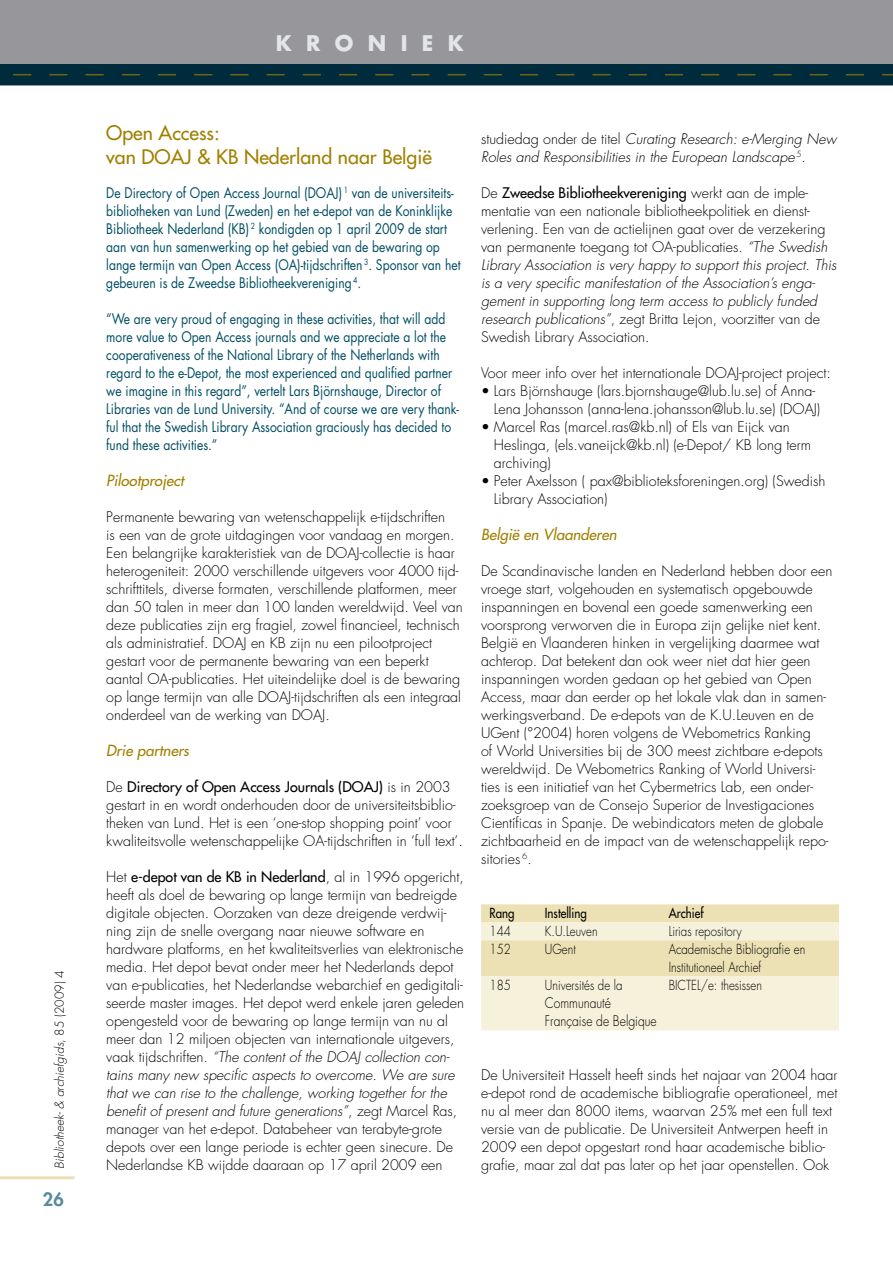
<style>
.page{position:relative;width:893px;height:1263px;background:#fff}
.page>*{position:absolute;margin:0;border:0;box-sizing:border-box;transform-origin:0 0}
.t1{font:700 21px "Futura";color:#e3e5e6}
.t2{font:19.5px/24px "Futura";color:#a18000}
.t3{font:800 18px "Futura";color:#588b9d}
.t4{font:italic 15px "Futura";color:#a18000}
.t5{font:300 14.25px/18px "Futura";color:#000}
.t6{font:14.25px/18px "Futura";color:#004e62;scale:.85 1}
.t7{font:italic 300 14.25px/18px "Futura";color:#000}
.t8{font:300 14.25px/18px "Futura";color:#000;scale:.85 1}
.t9{font:300 13.5px/18px "Futura";color:#000;scale:.85 1}
.t10{font:13.5px "Futura";color:#000;scale:.85 1}
.t11{font:italic 300 12px "Futura";color:#000}
.s1{font-style:normal}
.s2{font-weight:400}
.s3{font-style:italic}
</style>
<div class="page">
<div style="left:0;top:0;width:893px;height:85px;background:#97979b"></div>
<div style="left:0;top:64px;width:893px;height:21px;background:#002b3d"></div>
<svg style="left:13px;top:74px;width:880px;height:1px"></svg>
<hr style="left:0;top:1176px;width:74px;height:3px;background:#ece1b4">
<div style="left:481px;top:904px;width:358px;height:18px;background:#ece1b4"></div>
<div style="left:481px;top:922px;width:358px;height:18px;background:#f6f1db"></div>
<div style="left:481px;top:940px;width:358px;height:18px;background:#ece1b4"></div>
<div style="left:481px;top:957px;width:358px;height:19px;background:#ece1b4"></div>
<div style="left:481px;top:976px;width:358px;height:18px;background:#f6f1db"></div>
<div style="left:481px;top:993px;width:358px;height:19px;background:#f6f1db"></div>
<div style="left:481px;top:1011px;width:358px;height:19px;background:#f6f1db"></div>
<p class="t11" style="left:52px;top:1168px;width:200px;rotate:-90deg">Bibliotheek- &amp; archiefgids<span class="s1">, 85 (2009) 4</span></p>
<p class="t3" style="left:43px;top:1188px;width:22px">26</p>
<h1 class="t1" style="left:276px;top:29px;width:190px">K R O N I E K</h1>
<h2 class="t2" style="left:106px;top:121px;width:327px">Open Access:<br>van DOAJ &amp; KB Nederland naar België</h2>
<p class="t6" style="left:106px;top:184px;width:418px">De Directory of Open Access Journal (DOAJ) <sup>1</sup> van de universiteits&shy;bibliotheken van Lund (Zweden) en het e-depot van de Koninklijke Bibliotheek Nederland (KB) <sup>2</sup> kondigden op 1 april 2009 de start aan van hun samenwerking op het gebied van de bewaring op lange termijn van Open Access (OA)-tijdschriften <sup>3</sup>. Sponsor van het gebeuren is de Zweedse Bibliotheekvereniging <sup>4</sup>.</p>
<p class="t6" style="left:106px;top:310px;width:416px">“We are very proud of engaging in these activities, that will add more value to Open Access journals and we appreciate a lot the cooperativeness of the National Library of the Netherlands with regard to the e-Depot, the most experienced and qualified partner we imagine in this regard”, vertelt Lars Björnshauge, Director of Libraries van de Lund University. “And of course we are very thank&shy;ful that the Swedish Library Association graciously has decided to fund these activities.”</p>
<p class="t4" style="left:106px;top:471px;width:79px">Pilootproject</p>
<p class="t5" style="left:106px;top:508px;width:358px">Permanente bewaring van wetenschappelijk e-tijdschriften<br>is een van de grote uitdagingen voor vandaag en morgen.<br>Een belangrijke karakteristiek van de DOAJ-collectie is haar heterogeniteit: 2000 verschillende uitgevers voor 4000 tijd&shy;schrifttitels, diverse formaten, verschillende platformen, meer dan 50 talen in meer dan 100 landen wereldwijd. Veel van deze publicaties zijn erg fragiel, zowel financieel, technisch als administratief. DOAJ en KB zijn nu een pilootproject gestart voor de permanente bewaring van een beperkt aantal OA-publicaties. Het uiteindelijke doel is de bewaring op lange termijn van alle DOAJ-tijdschriften als een integraal onderdeel van de werking van DOAJ.</p>
<p class="t4" style="left:106px;top:741px;width:84px">Drie partners</p>
<p class="t5" style="left:106px;top:778px;width:358px">De <span class="s2">Directory of Open Access Journals (DOAJ)</span> is in 2003 gestart in en wordt onderhouden door de universiteitsbiblio&shy;theken van Lund. Het is een ‘one-stop shopping point’ voor kwaliteitsvolle wetenschappelijke OA-tijdschriften in ‘full text’.</p>
<p class="t5" style="left:106px;top:868px;width:359px">Het <span class="s2">e-depot van de KB in Nederland</span>, al in 1996 opgericht, heeft als doel de bewaring op lange termijn van bedreigde digitale objecten. Oorzaken van deze dreigende verdwij&shy;ning zijn de snelle overgang naar nieuwe software en hardware platforms, en het kwaliteitsverlies van elektronische media. Het depot bevat onder meer het Nederlands depot van e-publicaties, het Nederlandse webarchief en gedigitali&shy;seerde master images. Het depot werd enkele jaren geleden opengesteld voor de bewaring op lange termijn van nu al meer dan 12 miljoen objecten van internationale uitgevers, vaak tijdschriften. <span class="s3">“The content of the DOAJ collection con&shy;tains many new specific aspects to overcome. We are sure that we can rise to the challenge, working together for the benefit of present and future generations”</span>, zegt Marcel Ras, manager van het e-depot. Databeheer van terabyte-grote depots over een lange periode is echter geen sinecure. De Nederlandse KB wijdde daaraan op 17 april 2009 een</p>
<p class="t7" style="left:481px;top:130px;width:357px"><span class="s1">studiedag onder de titel</span> Curating Research: e-Merging New<br>Roles and Responsibilities in the European Landscape <sup>5</sup><span class="s1">.</span></p>
<p class="t5" style="left:481px;top:184px;width:357px">De <span class="s2">Zweedse Bibliotheekvereniging</span> werkt aan de imple&shy;mentatie van een nationale bibliotheekpolitiek en dienst&shy;verlening. Een van de actielijnen gaat over de verzekering van permanente toegang tot OA-publicaties. <span class="s3">“The Swedish Library Association is very happy to support this project. This is a very specific manifestation of the Association’s enga&shy;gement in supporting long term access to publicly funded research publications”</span>, zegt Britta Lejon, voorzitter van de Swedish Library Association.</p>
<p class="t5" style="left:481px;top:364px;width:351px">Voor meer info over het internationale DOAJ-project project:</p>
<p class="t5" style="left:494px;top:382px;width:328px;text-indent:-13px">• Lars Björnshauge (lars.bjornshauge@lub.lu.se) of Anna-<br>Lena Johansson (anna-lena.johansson@lub.lu.se) (DOAJ)</p>
<p class="t5" style="left:494px;top:418px;width:319px;text-indent:-13px">• Marcel Ras (marcel.ras@kb.nl) of Els van Eijck van<br>Heslinga, (els.vaneijck@kb.nl) (e-Depot/ KB long term archiving)</p>
<p class="t5" style="left:494px;top:472px;width:333px;text-indent:-13px">• Peter Axelsson ( pax@biblioteksforeningen.org) (Swedish<br>Library Association)</p>
<p class="t4" style="left:481px;top:525px;width:137px">België en Vlaanderen</p>
<p class="t5" style="left:481px;top:562px;width:353px">De Scandinavische landen en Nederland hebben door een vroege start, volgehouden en systematisch opgebouwde inspanningen en bovenal een goede samenwerking een voorsprong verworven die in Europa zijn gelijke niet kent.<br>België en Vlaanderen hinken in vergelijking daarmee wat achterop. Dat betekent dan ook weer niet dat hier geen inspanningen worden gedaan op het gebied van Open Access, maar dan eerder op het lokale vlak dan in samen&shy;werkingsverband. De e-depots van de K.U.Leuven en de UGent (°2004) horen volgens de Webometrics Ranking<br>of World Universities bij de 300 meest zichtbare e-depots wereldwijd. De Webometrics Ranking of World Universi&shy;ties is een initiatief van het Cybermetrics Lab, een onder&shy;zoeksgroep van de Consejo Superior de Investigaciones Científicas in Spanje. De webindicators meten de globale zichtbaarheid en de impact van de wetenschappelijk repo&shy;sitories <sup>6</sup>.</p>
<p class="t10" style="left:490px;top:905px;width:31px">Rang</p>
<p class="t10" style="left:545px;top:905px;width:51px">Instelling</p>
<p class="t10" style="left:669px;top:905px;width:42px">Archief</p>
<p class="t9" style="left:490px;top:922px;width:27px">144</p>
<p class="t9" style="left:545px;top:922px;width:63px">K.U.Leuven</p>
<p class="t9" style="left:669px;top:922px;width:87px">Lirias repository</p>
<p class="t9" style="left:490px;top:940px;width:27px">152</p>
<p class="t9" style="left:545px;top:940px;width:38px">UGent</p>
<p class="t9" style="left:669px;top:940px;width:162px">Academische Bibliografie en<br>Institutioneel Archief</p>
<p class="t9" style="left:490px;top:976px;width:27px">185</p>
<p class="t9" style="left:545px;top:976px;width:93px">Universités de la</p>
<p class="t9" style="left:669px;top:976px;width:111px">BICTEL/e: thesissen</p>
<p class="t8" style="left:545px;top:994px;width:133px">Communauté<br>Française de Belgique</p>
<p class="t5" style="left:481px;top:1066px;width:358px">De Universiteit Hasselt heeft sinds het najaar van 2004 haar e-depot rond de academische bibliografie operationeel, met nu al meer dan 8000 items, waarvan 25% met een full text versie van de publicatie. De Universiteit Antwerpen heeft in 2009 een depot opgestart rond haar academische biblio&shy;grafie, maar zal dat pas later op het jaar openstellen. Ook</p>
</div>
